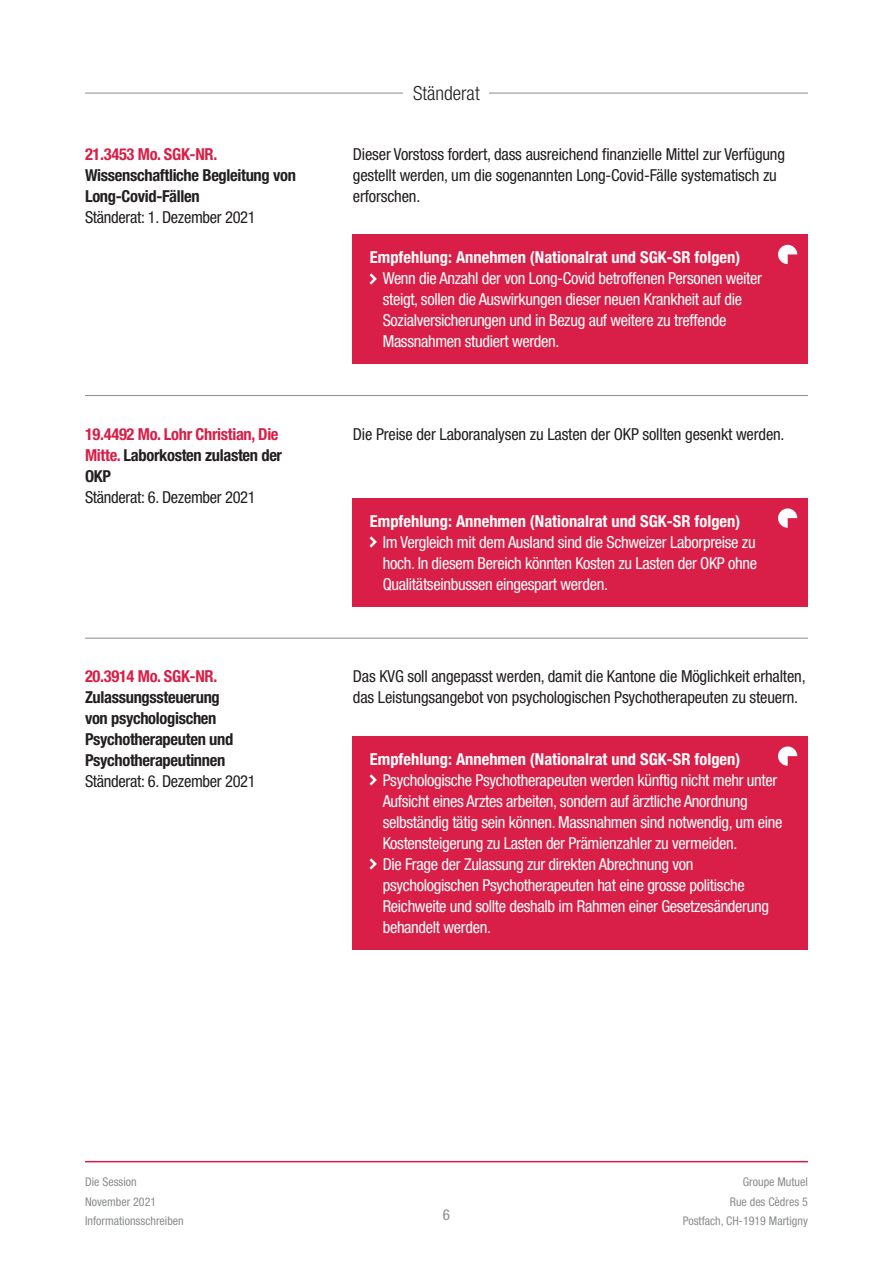
<style>
.page{position:relative;width:893px;height:1263px;background:#fff}
.page>*{position:absolute;margin:0;border:0;box-sizing:border-box;transform-origin:0 0}
.t1{font:300 condensed 19.5px "Helvetica Neue LT Pro";color:#231f20}
.t2{font:condensed 16.5px/21px "Helvetica Neue LT Pro";letter-spacing:-.02em;color:#fff}
.t3{font:condensed 16.5px/21px "Helvetica Neue LT Pro";letter-spacing:-.01em;color:#231f20}
.t4{font:700 condensed 16.5px "Helvetica Neue LT Pro";color:#fff}
.t5{font:700 condensed 16.5px/21px "Helvetica Neue LT Pro";letter-spacing:-.02em;color:#231f20}
.t6{font:700 condensed 16.5px/21px "Helvetica Neue LT Pro";letter-spacing:-.02em;color:#d91e47}
.t7{font:condensed 15px "Helvetica Neue LT Pro";color:#8a8c8f}
.t8{font:condensed 12px/19.5px "Helvetica Neue LT Pro";color:#8a8c8f}
.s1{color:#231f20}
</style>
<div class="page">
<hr style="left:85px;top:1161px;width:723px;height:1px;background:#d91e47">
<div style="left:353px;top:234px;width:455px;height:130px;background:#d91e47"></div>
<svg style="left:370px;top:273px;width:7px;height:11px"></svg>
<svg style="left:778px;top:245px;width:19px;height:19px"></svg>
<div style="left:353px;top:498px;width:455px;height:109px;background:#d91e47"></div>
<svg style="left:370px;top:537px;width:7px;height:11px"></svg>
<svg style="left:778px;top:508px;width:19px;height:20px"></svg>
<div style="left:353px;top:736px;width:455px;height:214px;background:#d91e47"></div>
<svg style="left:370px;top:775px;width:7px;height:11px"></svg>
<svg style="left:370px;top:859px;width:7px;height:11px"></svg>
<svg style="left:778px;top:746px;width:19px;height:20px"></svg>
<hr style="left:85px;top:93px;width:723px;height:1px;background:#8a8c8f">
<hr style="left:85px;top:395px;width:723px;height:1px;background:#8a8c8f">
<hr style="left:85px;top:638px;width:723px;height:1px;background:#8a8c8f">
<div style="left:404px;top:77px;width:85px;height:31px;background:#fff"></div>
<p class="t6" style="left:85px;top:143px;width:134px">21.3453 Mo. SGK-NR.</p>
<p class="t5" style="left:85px;top:164px;width:212px">Wissenschaftliche Begleitung von<br>Long-Covid-Fällen</p>
<p class="t3" style="left:85px;top:206px;width:172px">Ständerat: 1. Dezember 2021</p>
<p class="t6" style="left:85px;top:423px;width:199px">19.4492 Mo. Lohr Christian, Die<br>Mitte. <span class="s1">Laborkosten zulasten der<br>OKP</span></p>
<p class="t3" style="left:85px;top:486px;width:172px">Ständerat: 6. Dezember 2021</p>
<p class="t6" style="left:85px;top:666px;width:134px">20.3914 Mo. SGK-NR.</p>
<p class="t5" style="left:85px;top:687px;width:150px">Zulassungssteuerung von psychologischen<br>Psychotherapeuten und<br>Psychotherapeutinnen</p>
<p class="t3" style="left:85px;top:771px;width:172px">Ständerat: 6. Dezember 2021</p>
<p class="t1" style="left:413px;top:81px;width:68px">Ständerat</p>
<p class="t3" style="left:353px;top:143px;width:434px">Dieser Vorstoss fordert, dass ausreichend finanzielle Mittel zur Verfügung gestellt werden, um die sogenannten Long-Covid-Fälle systematisch zu erforschen.</p>
<p class="t4" style="left:370px;top:247px;width:372px">Empfehlung: Annehmen (Nationalrat und SGK-SR folgen)</p>
<p class="t2" style="left:383px;top:267px;width:381px">Wenn die Anzahl der von Long-Covid betroffenen Personen weiter steigt, sollen die Auswirkungen dieser neuen Krankheit auf die Sozialversicherungen und in Bezug auf weitere zu treffende Massnahmen studiert werden.</p>
<p class="t3" style="left:353px;top:423px;width:433px">Die Preise der Laboranalysen zu Lasten der OKP sollten gesenkt werden.</p>
<p class="t4" style="left:370px;top:511px;width:372px">Empfehlung: Annehmen (Nationalrat und SGK-SR folgen)</p>
<p class="t2" style="left:383px;top:531px;width:376px;text-align:justify">Im Vergleich mit dem Ausland sind die Schweizer Laborpreise zu hoch. In diesem Bereich könnten Kosten zu Lasten der OKP ohne Qualitätseinbussen eingespart werden.</p>
<p class="t3" style="left:353px;top:666px;width:454px">Das KVG soll angepasst werden, damit die Kantone die Möglichkeit erhalten, das Leistungsangebot von psychologischen Psychotherapeuten zu steuern.</p>
<p class="t4" style="left:370px;top:749px;width:372px">Empfehlung: Annehmen (Nationalrat und SGK-SR folgen)</p>
<p class="t2" style="left:383px;top:769px;width:401px">Psychologische Psychotherapeuten werden künftig nicht mehr unter Aufsicht eines Arztes arbeiten, sondern auf ärztliche Anordnung selbständig tätig sein können. Massnahmen sind notwendig, um eine Kostensteigerung zu Lasten der Prämienzahler zu vermeiden.<br>Die Frage der Zulassung zur direkten Abrechnung von psychologischen Psychotherapeuten hat eine grosse politische Reichweite und sollte deshalb im Rahmen einer Gesetzesänderung behandelt werden.</p>
<p class="t8" style="left:85px;top:1172px;width:100px">Die Session<br>November 2021<br>Informationsschreiben</p>
<p class="t8" style="left:683px;top:1172px;width:127px;text-align:right">Groupe Mutuel<br>Rue des Cèdres 5<br>Postfach, CH-1919 Martigny</p>
<p class="t7" style="left:443px;top:1206px;width:9px">6</p>
</div>
